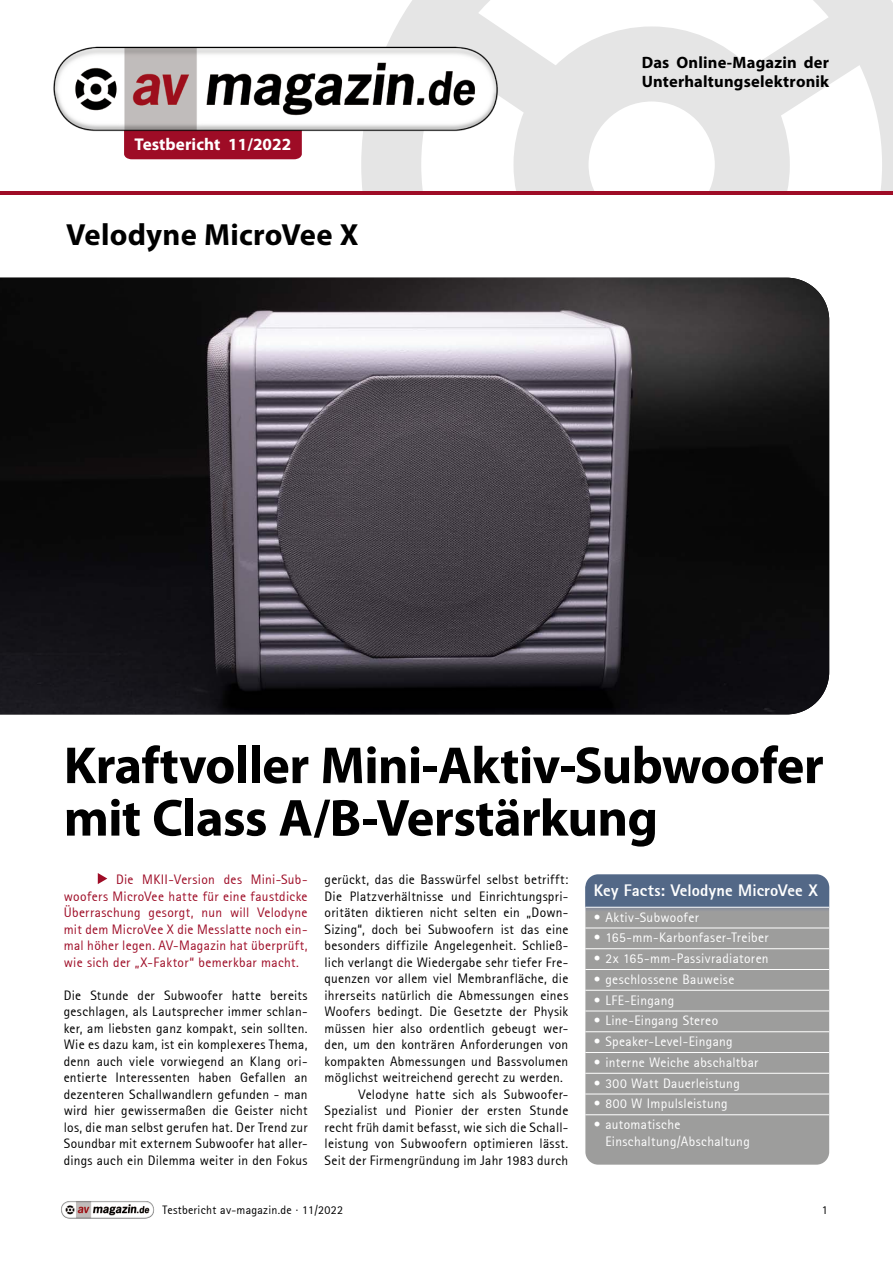
<style>
.page{position:relative;width:893px;height:1263px;background:#fff}
.page>*{position:absolute;margin:0;border:0;box-sizing:border-box;transform-origin:0 0}
.t1{font:700 52.5px/52.5px "Myriad Pro";letter-spacing:-.015em;color:#000}
.Überhead_NEU{font:700 30.6px "Myriad Pro";letter-spacing:.005em;color:#000}
.t2{font:700 17.1px "Myriad Pro";letter-spacing:.005em;color:#fff}
.Subheads{font:700 16.5px "Myriad Pro";letter-spacing:.01em;color:#000}
.Kiste_Head_x{font:800 16.5px "Rotis Sans Serif";letter-spacing:.005em;color:#fff}
.Brot_ohne_Einzug_x{font:13.5px/16.5px "Rotis Sans Serif";letter-spacing:.015em;color:#000;text-align:justify}
.t3{font:13.5px/16.5px "Rotis Sans Serif";letter-spacing:.025em;color:#fff}
.Brot_x{font:13.5px/16.5px "Rotis Sans Serif";letter-spacing:.025em;color:#9e0c26;text-align:justify}
.Brot_x-2{font:13.5px/16.5px "Rotis Sans Serif";letter-spacing:.02em;color:#000;text-align:justify}
._8pt_x{font:12px "Rotis Sans Serif";letter-spacing:.02em;color:#000}
</style>
<div class="page">
<svg style="left:98px;top:873px;width:9px;height:11px"></svg>
<img style="left:61px;top:1201px;width:94px;height:18px">
<svg style="left:585px;top:874px;width:244px;height:291px;background:#9b9c9c"></svg>
<div style="left:585px;top:886px;width:244px;height:21px;background:#536887"></div>
<hr style="left:585px;top:907px;width:244px;height:1px;background:#fff">
<hr style="left:585px;top:927px;width:244px;height:1px;background:#fff">
<hr style="left:585px;top:948px;width:244px;height:1px;background:#fff">
<hr style="left:585px;top:969px;width:244px;height:1px;background:#fff">
<hr style="left:585px;top:990px;width:244px;height:1px;background:#fff">
<hr style="left:585px;top:1011px;width:244px;height:1px;background:#fff">
<hr style="left:585px;top:1031px;width:244px;height:1px;background:#fff">
<hr style="left:585px;top:1052px;width:244px;height:1px;background:#fff">
<hr style="left:585px;top:1073px;width:244px;height:1px;background:#fff">
<hr style="left:585px;top:1094px;width:244px;height:1px;background:#fff">
<hr style="left:585px;top:1114px;width:244px;height:1px;background:#fff">
<svg style="left:361px;top:0;width:532px;height:191px"></svg>
<svg style="left:513px;top:26px;width:277px;height:165px"></svg>
<img style="left:0;top:278px;width:829px;height:436px">
<div style="left:124px;top:133px;width:178px;height:26px;background:#9e0c26"></div>
<hr style="left:0;top:191px;width:893px;height:3px;background:#9e0c26">
<img style="left:53px;top:45px;width:455px;height:88px">
<p class="t2" style="left:135px;top:135px;width:158px">Testbericht 11/2022</p>
<p class="Überhead_NEU" style="left:66px;top:217px;width:294px">Velodyne MicroVee X</p>
<p class="Subheads" style="left:642px;top:53px;width:189px">Das Online-Magazin der</p>
<p class="Subheads" style="left:642px;top:72px;width:189px">Unterhaltungselektronik</p>
<p class="t1" style="left:64px;top:740px;width:761px">Kraftvoller Mini-Aktiv-Subwoofer mit Class A/B-Verstärkung</p>
<p class="Brot_ohne_Einzug_x" style="left:325px;top:871px;width:245px">gerückt, das die Basswürfel selbst betrifft:<br>Die Platzverhältnisse und Einrichtungspri&shy;oritäten diktieren nicht selten ein „Down-Sizing“, doch bei Subwoofern ist das eine besonders diffizile Angelegenheit. Schließ&shy;lich verlangt die Wiedergabe sehr tiefer Fre&shy;quenzen vor allem viel Membranfläche, die ihrerseits natürlich die Abmessungen eines Woofers bedingt. Die Gesetzte der Physik müssen hier also ordentlich gebeugt wer&shy;den, um den konträren Anforderungen von kompakten Abmessungen und Bassvolumen möglichst weitreichend gerecht zu werden.</p>
<p class="Brot_x-2" style="left:325px;top:1086px;width:245px;text-indent:34px">Velodyne hatte sich als Subwoofer-Spezialist und Pionier der ersten Stunde recht früh damit befasst, wie sich die Schall&shy;leistung von Subwoofern optimieren lässt.<br>Seit der Firmengründung im Jahr 1983 durch</p>
<p class="Brot_x" style="left:64px;top:871px;width:245px;text-indent:52px">Die MKII-Version des Mini-Sub&shy;woofers MicroVee hatte für eine faustdicke Überraschung gesorgt, nun will Velodyne mit dem MicroVee X die Messlatte noch ein&shy;mal höher legen. AV-Magazin hat überprüft, wie sich der „X-Faktor“ bemerkbar macht.</p>
<p class="Brot_ohne_Einzug_x" style="left:64px;top:987px;width:245px">Die Stunde der Subwoofer hatte bereits geschlagen, als Lautsprecher immer schlan&shy;ker, am liebsten ganz kompakt, sein sollten.<br>Wie es dazu kam, ist ein komplexeres Thema, denn auch viele vorwiegend an Klang ori&shy;entierte Interessenten haben Gefallen an dezenteren Schallwandlern gefunden - man wird hier gewissermaßen die Geister nicht los, die man selbst gerufen hat. Der Trend zur Soundbar mit externem Subwoofer hat aller&shy;dings auch ein Dilemma weiter in den Fokus</p>
<p class="_8pt_x" style="left:162px;top:1203px;width:182px">Testbericht av-magazin.de · 11/2022</p>
<p class="_8pt_x" style="left:822px;top:1203px;width:7px">1</p>
<p class="Kiste_Head_x" style="left:594px;top:880px;width:225px">Key Facts: Velodyne MicroVee X</p>
<p class="t3" style="left:594px;top:909px;width:107px">• Aktiv-Subwoofer</p>
<p class="t3" style="left:594px;top:929px;width:176px">• 165-mm-Karbonfaser-Treiber</p>
<p class="t3" style="left:594px;top:950px;width:176px">• 2x 165-mm-Passivradiatoren</p>
<p class="t3" style="left:594px;top:971px;width:142px">• geschlossene Bauweise</p>
<p class="t3" style="left:594px;top:992px;width:82px">• LFE-Eingang</p>
<p class="t3" style="left:594px;top:1012px;width:126px">• Line-Eingang Stereo</p>
<p class="t3" style="left:594px;top:1033px;width:140px">• Speaker-Level-Eingang</p>
<p class="t3" style="left:594px;top:1054px;width:166px">• interne Weiche abschaltbar</p>
<p class="t3" style="left:594px;top:1075px;width:147px">• 300 Watt Dauerleistung</p>
<p class="t3" style="left:594px;top:1095px;width:135px">• 800 W Impulsleistung</p>
<p class="t3" style="left:605px;top:1116px;width:146px;text-indent:-11px">• automatische<br>Einschaltung/Abschaltung</p>
</div>
